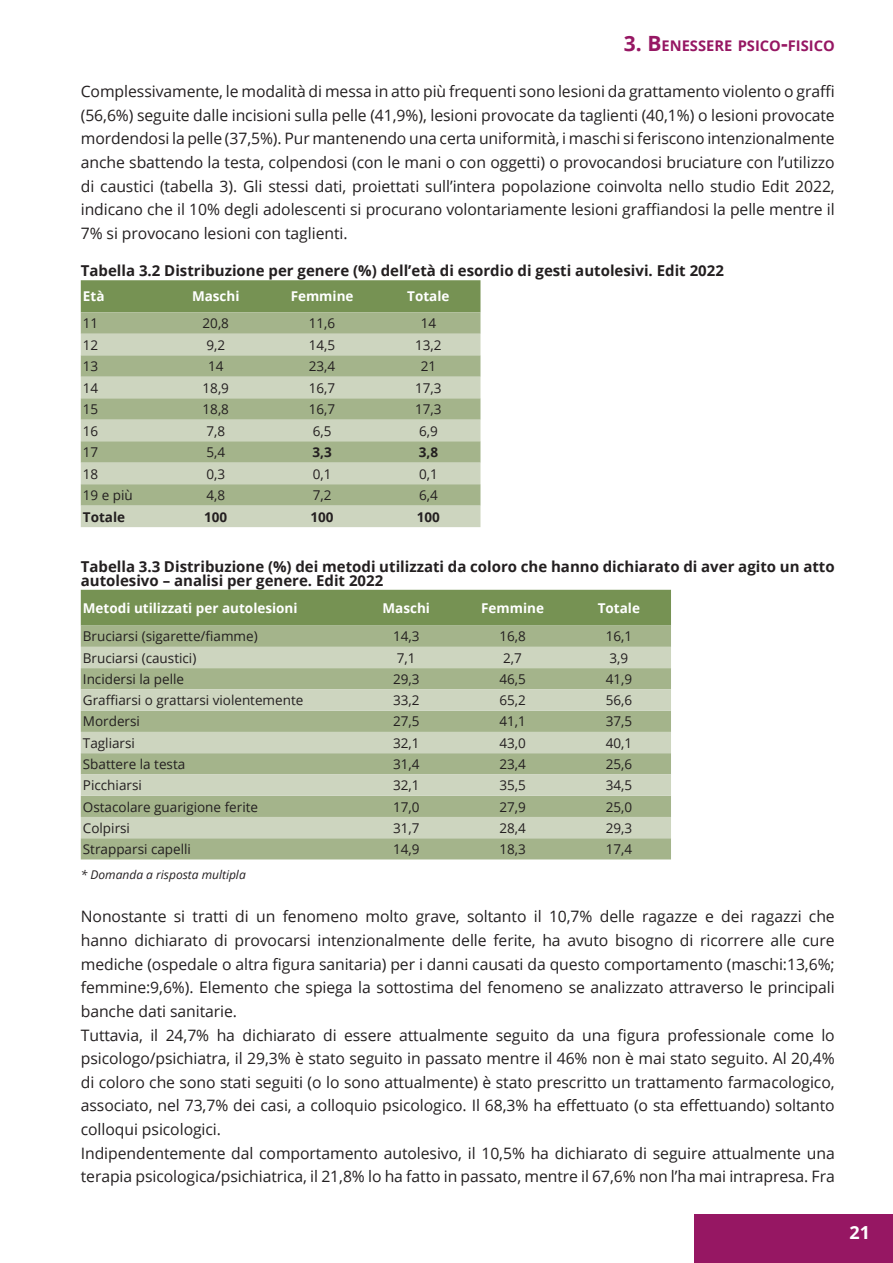
<style>
.page{position:relative;width:893px;height:1263px;background:#fff}
.page>*{position:absolute;margin:0;border:0;box-sizing:border-box;transform-origin:0 0}
.t1{font:700 18px "Open Sans";color:#fff}
.t2{font:15.75px/23.7px "Open Sans";letter-spacing:-.005em;color:#231f20;text-align:justify}
.t3{font:700 15px/13.5px "Open Sans";color:#231f20}
.t4{font:700 14.7px "Open Sans";color:#961763}
.t5{font:13.5px "Open Sans";color:#231f20}
.t6{font:700 13.5px "Open Sans";color:#fff}
.t7{font:700 13.5px "Open Sans";color:#231f20}
.t8{font:italic 12px "Open Sans";color:#231f20}
.s1{font-size:21px}
</style>
<div class="page">
<div style="left:694px;top:1214px;width:199px;height:49px;background:#961763"></div>
<div style="left:81px;top:280px;width:399px;height:32px;background:#769253"></div>
<svg style="left:81px;top:312px;width:399px;height:22px;background:#a5b58d"></svg>
<svg style="left:81px;top:334px;width:399px;height:193px;background:#bbc6a8"></svg>
<div style="left:81px;top:590px;width:590px;height:36px;background:#769253"></div>
<div style="left:81px;top:626px;width:590px;height:233px;background:#a4b48b"></div>
<svg style="left:81px;top:647px;width:590px;height:191px;background:#bbc6a8"></svg>
<p class="t4" style="left:624px;top:35px;width:212px"><span class="s1">3. B</span>ENESSERE PSICO<span class="s1">-</span>FISICO</p>
<p class="t2" style="left:81px;top:79px;width:755px">Complessivamente, le modalità di messa in atto più frequenti sono lesioni da grattamento violento o graffi (56,6%) seguite dalle incisioni sulla pelle (41,9%), lesioni provocate da taglienti (40,1%) o lesioni provocate mordendosi la pelle (37,5%). Pur mantenendo una certa uniformità, i maschi si feriscono intenzionalmente anche sbattendo la testa, colpendosi (con le mani o con oggetti) o provocandosi bruciature con l’utilizzo di caustici (tabella 3). Gli stessi dati, proiettati sull’intera popolazione coinvolta nello studio Edit 2022, indicano che il 10% degli adolescenti si procurano volontariamente lesioni graffiandosi la pelle mentre il 7% si provocano lesioni con taglienti.</p>
<p class="t3" style="left:81px;top:263px;width:645px">Tabella 3.2 Distribuzione per genere (%) dell’età di esordio di gesti autolesivi. Edit 2022</p>
<p class="t6" style="left:83px;top:287px;width:23px">Età</p>
<p class="t6" style="left:192px;top:287px;width:49px">Maschi</p>
<p class="t6" style="left:291px;top:287px;width:64px">Femmine</p>
<p class="t6" style="left:407px;top:287px;width:44px">Totale</p>
<p class="t5" style="left:83px;top:314px;width:17px">11</p>
<p class="t5" style="left:203px;top:314px;width:28px">20,8</p>
<p class="t5" style="left:309px;top:314px;width:28px">11,6</p>
<p class="t5" style="left:421px;top:314px;width:17px">14</p>
<p class="t5" style="left:83px;top:335px;width:17px">12</p>
<p class="t5" style="left:206px;top:335px;width:20px">9,2</p>
<p class="t5" style="left:309px;top:335px;width:28px">14,5</p>
<p class="t5" style="left:415px;top:335px;width:28px">13,2</p>
<p class="t5" style="left:83px;top:357px;width:17px">13</p>
<p class="t5" style="left:208px;top:357px;width:17px">14</p>
<p class="t5" style="left:309px;top:357px;width:28px">23,4</p>
<p class="t5" style="left:421px;top:357px;width:17px">21</p>
<p class="t5" style="left:83px;top:378px;width:17px">14</p>
<p class="t5" style="left:203px;top:378px;width:28px">18,9</p>
<p class="t5" style="left:309px;top:378px;width:28px">16,7</p>
<p class="t5" style="left:415px;top:378px;width:28px">17,3</p>
<p class="t5" style="left:83px;top:400px;width:17px">15</p>
<p class="t5" style="left:203px;top:400px;width:28px">18,8</p>
<p class="t5" style="left:309px;top:400px;width:28px">16,7</p>
<p class="t5" style="left:415px;top:400px;width:28px">17,3</p>
<p class="t5" style="left:83px;top:421px;width:17px">16</p>
<p class="t5" style="left:206px;top:421px;width:20px">7,8</p>
<p class="t5" style="left:313px;top:421px;width:20px">6,5</p>
<p class="t5" style="left:419px;top:421px;width:20px">6,9</p>
<p class="t5" style="left:83px;top:443px;width:17px">17</p>
<p class="t5" style="left:206px;top:443px;width:20px">5,4</p>
<p class="t7" style="left:312px;top:443px;width:21px">3,3</p>
<p class="t7" style="left:419px;top:443px;width:21px">3,8</p>
<p class="t5" style="left:83px;top:464px;width:17px">18</p>
<p class="t5" style="left:206px;top:464px;width:20px">0,3</p>
<p class="t5" style="left:313px;top:464px;width:20px">0,1</p>
<p class="t5" style="left:419px;top:464px;width:20px">0,1</p>
<p class="t5" style="left:83px;top:486px;width:52px">19 e più</p>
<p class="t5" style="left:206px;top:486px;width:20px">4,8</p>
<p class="t5" style="left:313px;top:486px;width:20px">7,2</p>
<p class="t5" style="left:419px;top:486px;width:20px">6,4</p>
<p class="t7" style="left:83px;top:507px;width:44px">Totale</p>
<p class="t7" style="left:204px;top:507px;width:25px">100</p>
<p class="t7" style="left:311px;top:507px;width:25px">100</p>
<p class="t7" style="left:417px;top:507px;width:25px">100</p>
<p class="t3" style="left:81px;top:559px;width:755px">Tabella 3.3 Distribuzione (%) dei metodi utilizzati da coloro che hanno dichiarato di aver agito un atto autolesivo – analisi per genere. Edit 2022</p>
<p class="t6" style="left:83px;top:598px;width:216px">Metodi utilizzati per autolesioni</p>
<p class="t6" style="left:383px;top:598px;width:49px">Maschi</p>
<p class="t6" style="left:481px;top:598px;width:64px">Femmine</p>
<p class="t6" style="left:598px;top:598px;width:44px">Totale</p>
<p class="t5" style="left:83px;top:627px;width:176px">Bruciarsi (sigarette/fiamme)</p>
<p class="t5" style="left:393px;top:627px;width:28px">14,3</p>
<p class="t5" style="left:499px;top:627px;width:28px">16,8</p>
<p class="t5" style="left:606px;top:627px;width:28px">16,1</p>
<p class="t5" style="left:83px;top:648px;width:115px">Bruciarsi (caustici)</p>
<p class="t5" style="left:397px;top:648px;width:20px">7,1</p>
<p class="t5" style="left:503px;top:648px;width:20px">2,7</p>
<p class="t5" style="left:609px;top:648px;width:20px">3,9</p>
<p class="t5" style="left:83px;top:670px;width:103px">Incidersi la pelle</p>
<p class="t5" style="left:393px;top:670px;width:28px">29,3</p>
<p class="t5" style="left:499px;top:670px;width:28px">46,5</p>
<p class="t5" style="left:606px;top:670px;width:28px">41,9</p>
<p class="t5" style="left:83px;top:691px;width:222px">Graffiarsi o grattarsi violentemente</p>
<p class="t5" style="left:393px;top:691px;width:28px">33,2</p>
<p class="t5" style="left:499px;top:691px;width:28px">65,2</p>
<p class="t5" style="left:606px;top:691px;width:28px">56,6</p>
<p class="t5" style="left:83px;top:712px;width:59px">Mordersi</p>
<p class="t5" style="left:393px;top:712px;width:28px">27,5</p>
<p class="t5" style="left:499px;top:712px;width:28px">41,1</p>
<p class="t5" style="left:606px;top:712px;width:28px">37,5</p>
<p class="t5" style="left:83px;top:733px;width:54px">Tagliarsi</p>
<p class="t5" style="left:393px;top:733px;width:28px">32,1</p>
<p class="t5" style="left:499px;top:733px;width:28px">43,0</p>
<p class="t5" style="left:606px;top:733px;width:28px">40,1</p>
<p class="t5" style="left:83px;top:755px;width:104px">Sbattere la testa</p>
<p class="t5" style="left:393px;top:755px;width:28px">31,4</p>
<p class="t5" style="left:499px;top:755px;width:28px">23,4</p>
<p class="t5" style="left:606px;top:755px;width:28px">25,6</p>
<p class="t5" style="left:83px;top:776px;width:60px">Picchiarsi</p>
<p class="t5" style="left:393px;top:776px;width:28px">32,1</p>
<p class="t5" style="left:499px;top:776px;width:28px">35,5</p>
<p class="t5" style="left:606px;top:776px;width:28px">34,5</p>
<p class="t5" style="left:83px;top:797px;width:177px">Ostacolare guarigione ferite</p>
<p class="t5" style="left:393px;top:797px;width:28px">17,0</p>
<p class="t5" style="left:499px;top:797px;width:28px">27,9</p>
<p class="t5" style="left:606px;top:797px;width:28px">25,0</p>
<p class="t5" style="left:83px;top:819px;width:49px">Colpirsi</p>
<p class="t5" style="left:393px;top:819px;width:28px">31,7</p>
<p class="t5" style="left:499px;top:819px;width:28px">28,4</p>
<p class="t5" style="left:606px;top:819px;width:28px">29,3</p>
<p class="t5" style="left:83px;top:840px;width:110px">Strapparsi capelli</p>
<p class="t5" style="left:393px;top:840px;width:28px">14,9</p>
<p class="t5" style="left:499px;top:840px;width:28px">18,3</p>
<p class="t5" style="left:606px;top:840px;width:28px">17,4</p>
<p class="t8" style="left:81px;top:867px;width:166px">* Domanda a risposta multipla</p>
<p class="t2" style="left:81px;top:904px;width:755px;text-align:left">Nonostante si tratti di un fenomeno molto grave, soltanto il 10,7% delle ragazze e dei ragazzi che hanno dichiarato di provocarsi intenzionalmente delle ferite, ha avuto bisogno di ricorrere alle cure mediche (ospedale o altra figura sanitaria) per i danni causati da questo comportamento (maschi:13,6%; femmine:9,6%). Elemento che spiega la sottostima del fenomeno se analizzato attraverso le principali banche dati sanitarie.<br>Tuttavia, il 24,7% ha dichiarato di essere attualmente seguito da una figura professionale come lo psicologo/psichiatra, il 29,3% è stato seguito in passato mentre il 46% non è mai stato seguito. Al 20,4% di coloro che sono stati seguiti (o lo sono attualmente) è stato prescritto un trattamento farmacologico, associato, nel 73,7% dei casi, a colloquio psicologico. Il 68,3% ha effettuato (o sta effettuando) soltanto colloqui psicologici.<br>Indipendentemente dal comportamento autolesivo, il 10,5% ha dichiarato di seguire attualmente una terapia psicologica/psichiatrica, il 21,8% lo ha fatto in passato, mentre il 67,6% non l’ha mai intrapresa. Fra</p>
<p class="t1" style="left:849px;top:1220px;width:22px">21</p>
</div>
